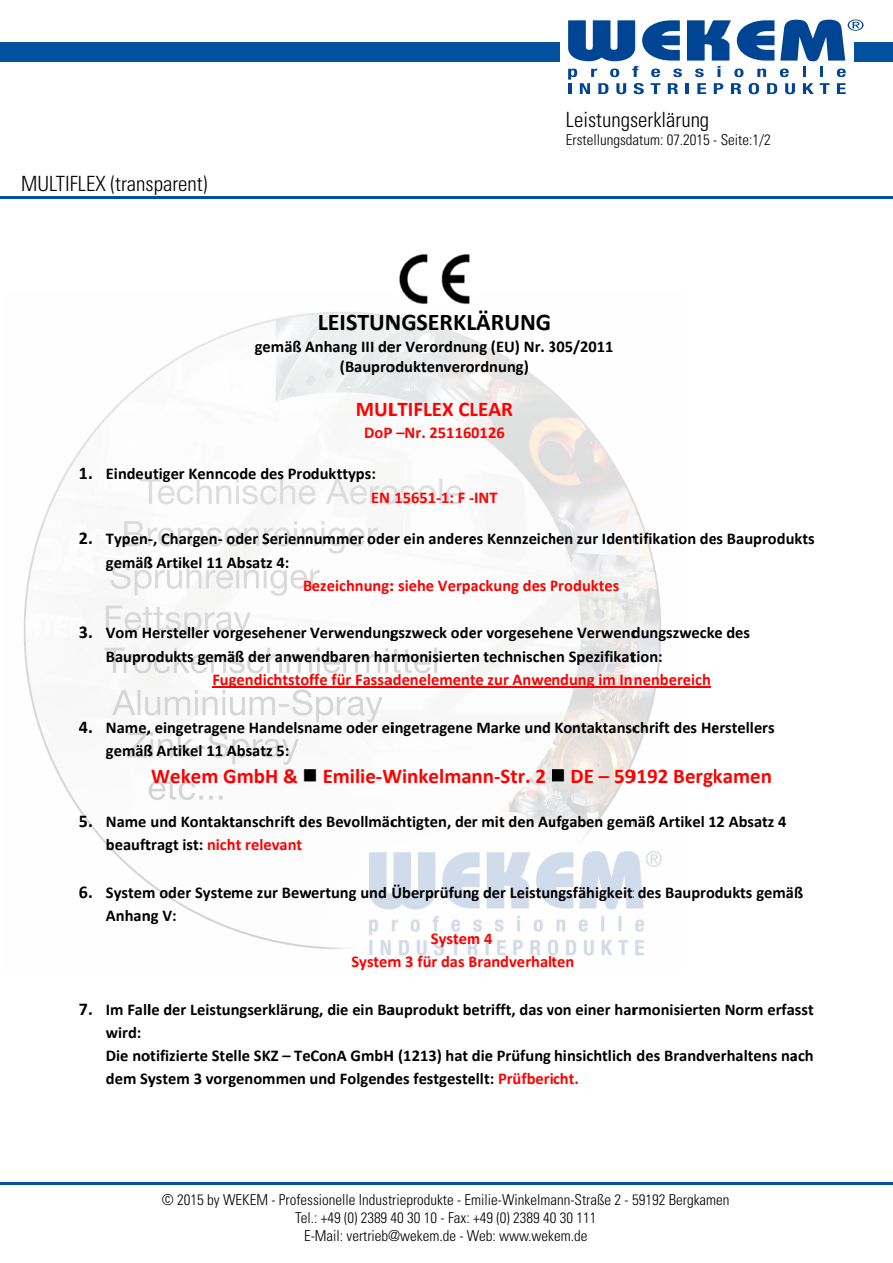
<style>
.page{position:relative;width:893px;height:1263px;background:#fff}
.page>*{position:absolute;margin:0;border:0;box-sizing:border-box;transform-origin:0 0}
.t1{font:700 24px "Calibri";color:#000}
.t2{font:700 21px "Calibri";color:#f00}
.t3{font:300 condensed 21px "Univers";color:#000}
.t4{font:700 16.5px/23.1px "Calibri";color:#000}
.t5{font:700 16.5px "Calibri";color:#f00}
.t6{font:300 condensed 15px/18px "Univers";color:#000;text-align:center}
.t7{font:12px "Arial";color:#000}
.s1{font-size:18px}
.s2{color:#000}
.s3{color:#f00}
</style>
<div class="page">
<img style="left:23px;top:312px;width:659px;height:644px">
<div style="left:0;top:43px;width:560px;height:19px;background:#00519e"></div>
<svg style="left:568px;top:19px;width:296px;height:75px"></svg>
<hr style="left:0;top:1182px;width:893px;height:2px;background:#00519e">
<hr style="left:0;top:196px;width:893px;height:3px;background:#00519e">
<div style="left:855px;top:43px;width:38px;height:19px;background:#00519e"></div>
<svg style="left:212px;top:687px;width:18px;height:1px"></svg>
<hr style="left:230px;top:687px;width:81px;height:1px;background:#f00">
<hr style="left:311px;top:687px;width:80px;height:1px;background:#f00">
<hr style="left:391px;top:687px;width:81px;height:1px;background:#f00">
<img style="left:399px;top:254px;width:71px;height:51px">
<hr style="left:472px;top:687px;width:81px;height:1px;background:#f00">
<hr style="left:553px;top:687px;width:80px;height:1px;background:#f00">
<hr style="left:633px;top:687px;width:78px;height:1px;background:#f00">
<p class="t3" style="left:21px;top:171px;width:188px">MULTIFLEX (transparent)</p>
<p class="t3" style="left:566px;top:107px;width:145px">Leistungserklärung</p>
<p class="t6" style="left:566px;top:131px;width:206px">Erstellungsdatum: 07.2015 - Seite:1/2</p>
<h1 class="t1" style="left:318px;top:305px;width:235px">LEISTUNGSERKLÄRUNG</h1>
<p class="t4" style="left:340px;top:354px;width:190px">(Bauproduktenverordnung)</p>
<p class="t2" style="left:356px;top:395px;width:159px">MULTIFLEX CLEAR</p>
<p class="t5" style="left:364px;top:421px;width:142px">DoP –Nr. 251160126</p>
<p class="t4" style="left:255px;top:334px;width:360px">gemäß Anhang III der Verordnung (EU) Nr. 305/2011</p>
<p class="t4" style="left:79px;top:462px;width:299px"><span class="s1">1.</span> Eindeutiger Kenncode des Produkttyps:</p>
<p class="t5" style="left:371px;top:485px;width:128px">EN 15651‐1: F ‐INT</p>
<p class="t4" style="left:106px;top:527px;width:710px;text-indent:-27px"><span class="s1">2.</span> Typen‐, Chargen‐ oder Seriennummer oder ein anderes Kennzeichen zur Identifikation des Bauprodukts gemäß Artikel 11 Absatz 4:</p>
<p class="t5" style="left:303px;top:574px;width:318px">Bezeichnung: siehe Verpackung des Produktes</p>
<p class="t4" style="left:106px;top:621px;width:646px;text-indent:-27px"><span class="s1">3.</span> Vom Hersteller vorgesehener Verwendungszweck oder vorgesehene Verwendungszwecke des<br>Bauprodukts gemäß der anwendbaren harmonisierten technischen Spezifikation:</p>
<p class="t5" style="left:212px;top:668px;width:500px">Fugendichtstoffe für Fassadenelemente zur Anwendung im Innenbereich</p>
<p class="t4" style="left:106px;top:715px;width:670px;text-indent:-27px"><span class="s1">4.</span> Name, eingetragene Handelsname oder eingetragene Marke und Kontaktanschrift des Herstellers gemäß Artikel 11 Absatz 5:</p>
<p class="t2" style="left:151px;top:761px;width:622px">Wekem GmbH &amp; <span class="s2">■</span> Emilie‐Winkelmann‐Str. 2 <span class="s2">■</span> DE – 59192 Bergkamen</p>
<p class="t4" style="left:106px;top:809px;width:682px;text-indent:-27px"><span class="s1">5.</span> Name und Kontaktanschrift des Bevollmächtigten, der mit den Aufgaben gemäß Artikel 12 Absatz 4 beauftragt ist: <span class="s3">nicht relevant</span></p>
<p class="t4" style="left:106px;top:880px;width:699px;text-indent:-27px"><span class="s1">6.</span> System oder Systeme zur Bewertung und Überprüfung der Leistungsfähigkeit des Bauprodukts gemäß<br>Anhang V:</p>
<p class="t5" style="left:431px;top:927px;width:63px">System 4</p>
<p class="t5" style="left:351px;top:950px;width:224px">System 3 für das Brandverhalten</p>
<p class="t4" style="left:106px;top:997px;width:709px;text-indent:-27px"><span class="s1">7.</span> Im Falle der Leistungserklärung, die ein Bauprodukt betrifft, das von einer harmonisierten Norm erfasst wird:<br>Die notifizierte Stelle SKZ – TeConA GmbH (1213) hat die Prüfung hinsichtlich des Brandverhaltens nach dem System 3 vorgenommen und Folgendes festgestellt: <span class="s3">Prüfbericht.</span></p>
<p class="t6" style="left:162px;top:1190px;width:569px">© 2015 by WEKEM - Professionelle Industrieprodukte - Emilie-Winkelmann-Straße 2 - 59192 Bergkamen<br>Tel.: +49 (0) 2389 40 30 10 - Fax: +49 (0) 2389 40 30 111<br>E-Mail: vertrieb@wekem.de - Web: www.wekem.de</p>
<p class="t7" style="left:275px;top:1224px;width:320px">Stadtsparkasse Werne: BLZ: 410 516 05 • Kto.-Nr. 218 404</p>
</div>
